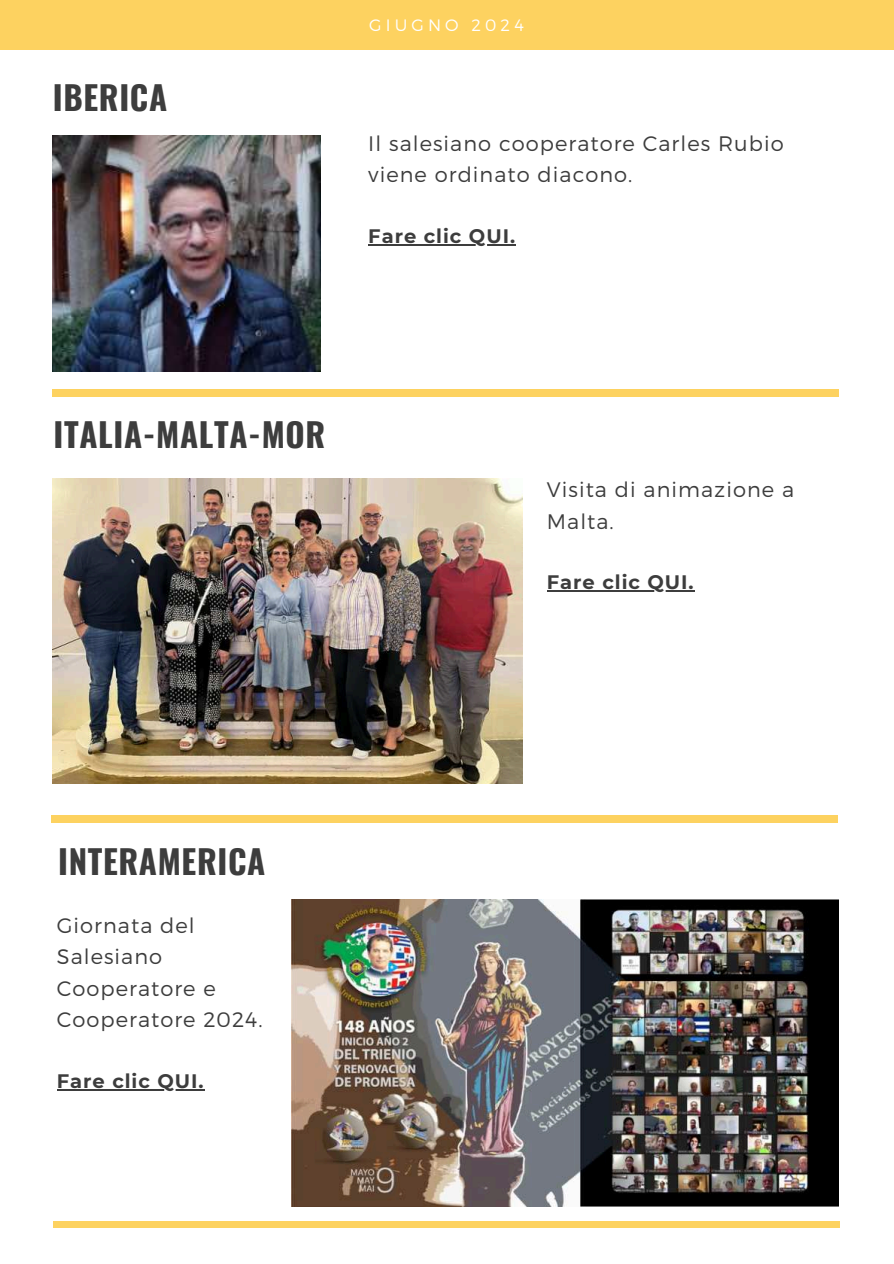
<style>
.page{position:relative;width:894px;height:1264px;background:#fff}
.page>*{position:absolute;margin:0;border:0;box-sizing:border-box;transform-origin:0 0}
.t1{font:700 33px "Oswald";letter-spacing:.02em;color:#3d3d3d}
.t2{font:300 21px/31.5px "Montserrat";letter-spacing:.05em;color:#3d3d3d}
.t3{font:700 19.5px "Montserrat";letter-spacing:.05em;color:#3d3d3d}
.t4{font:300 16.5px "Montserrat";letter-spacing:.25em;color:#fff}
</style>
<div class="page">
<div style="left:0;top:0;width:893px;height:50px;background:#fdd260"></div>
<div style="left:52px;top:390px;width:786px;height:6px;background:#fdd260"></div>
<div style="left:51px;top:815px;width:786px;height:7px;background:#fdd260"></div>
<div style="left:53px;top:1221px;width:786px;height:6px;background:#fdd260"></div>
<img style="left:53px;top:135px;width:268px;height:237px">
<img style="left:53px;top:478px;width:469px;height:305px">
<img style="left:292px;top:899px;width:545px;height:307px">
<hr style="left:368px;top:244px;width:148px;height:1px;background:#3d3d3d">
<hr style="left:57px;top:1089px;width:147px;height:1px;background:#3d3d3d">
<hr style="left:546px;top:590px;width:148px;height:1px;background:#3d3d3d">
<h1 class="t1" style="left:53px;top:80px;width:116px">IBERICA</h1>
<p class="t4" style="left:369px;top:15px;width:156px">GIUGNO 2024</p>
<p class="t2" style="left:368px;top:127px;width:417px">Il salesiano cooperatore Carles Rubio viene ordinato diacono.</p>
<p class="t3" style="left:368px;top:222px;width:148px">Fare clic QUI.</p>
<h1 class="t1" style="left:53px;top:417px;width:273px">ITALIA-MALTA-MOR</h1>
<p class="t2" style="left:546px;top:473px;width:249px">Visita di animazione a<br>Malta.</p>
<p class="t3" style="left:546px;top:568px;width:148px">Fare clic QUI.</p>
<h1 class="t1" style="left:58px;top:844px;width:209px">INTERAMERICA</h1>
<p class="t2" style="left:57px;top:909px;width:207px">Giornata del<br>Salesiano<br>Cooperatore e<br>Cooperatore 2024.</p>
<p class="t3" style="left:57px;top:1066px;width:148px">Fare clic QUI.</p>
</div>
